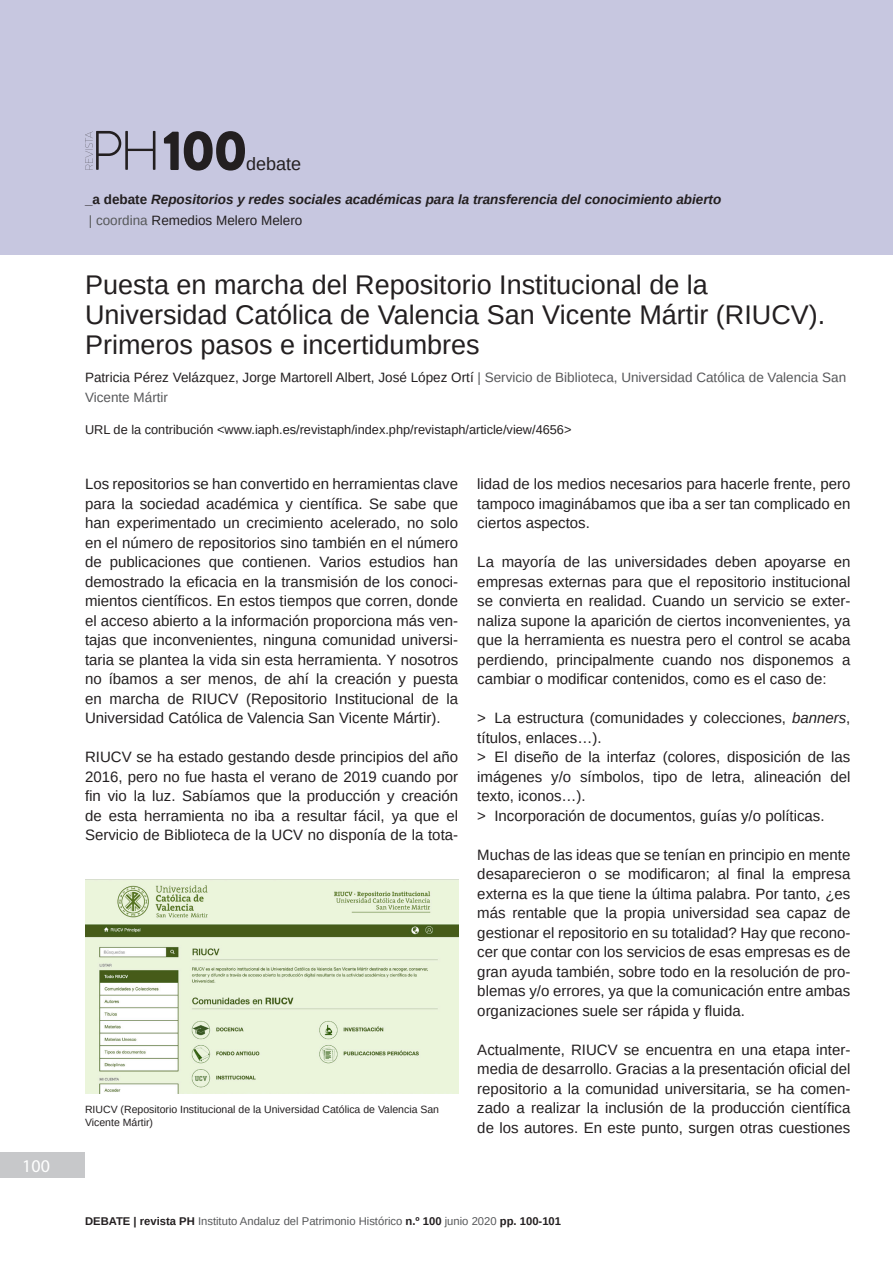
<style>
.page{position:relative;width:893px;height:1263px;background:#fff}
.page>*{position:absolute;margin:0;border:0;box-sizing:border-box;transform-origin:0 0}
.t1{font:900 56.4px "Brandon Grotesque";color:#231f20}
.Titulo{font:27px/30px "Arimo";color:#231f20}
.t2{font:18px "Arimo";color:#231f20}
.t3{font:18px "Myriad Pro";color:#fff}
.t4{font:15px/19.5px "Arimo";color:#231f20;text-align:justify}
.Autor{font:13.5px/19.5px "Arimo";color:#57585a}
.t5{font:italic 700 13.5px/21px "Arimo";color:#231f20}
.URL_articulo{font:12.75px "Arimo";color:#231f20}
.t6{font:11.25px "Arimo";color:#57585a}
.Pie_de_Foto{font:10.5px/12.6px "Arimo";color:#231f20}
.s1{font-style:normal}
.s2{font-weight:400;font-style:normal;color:#57585a}
.s3{font-weight:400;font-style:normal}
.s4{color:#231f20}
.s5{font-style:italic}
.s6{font-weight:700;color:#231f20}
</style>
<div class="page">
<div style="left:0;top:0;width:893px;height:255px;background:#c7c7e0"></div>
<div style="left:0;top:1152px;width:85px;height:26px;background:#c7c8ca"></div>
<svg style="left:85px;top:131px;width:70px;height:39px"></svg>
<img style="left:85px;top:879px;width:373px;height:215px">
<p class="t3" style="left:22px;top:1155px;width:29px">100</p>
<h1 class="t1" style="left:163px;top:111px;width:87px">100</h1>
<p class="t2" style="left:246px;top:153px;width:57px">debate</p>
<p class="t5" style="left:85px;top:189px;width:638px"><span class="s1">_a debate</span> Repositorios y redes sociales académicas para la transferencia del conocimiento abierto <span class="s2">| coordina</span> <span class="s3">Remedios Melero Melero</span></p>
<p class="Titulo" style="left:85px;top:270px;width:742px">Puesta en marcha del Repositorio Institucional de la<br>Universidad Católica de Valencia San Vicente Mártir (RIUCV).<br>Primeros pasos e incertidumbres</p>
<p class="Autor" style="left:85px;top:368px;width:763px"><span class="s4">Patricia Pérez Velázquez, Jorge Martorell Albert, José López Ortí</span> | Servicio de Biblioteca, Universidad Católica de Valencia San<br>Vicente Mártir</p>
<p class="URL_articulo" style="left:85px;top:421px;width:488px">URL de la contribución &lt;www.iaph.es/revistaph/index.php/revistaph/article/view/4656&gt;</p>
<p class="t4" style="left:85px;top:474px;width:375px">Los repositorios se han convertido en herramientas clave para la sociedad académica y científica. Se sabe que han experimentado un crecimiento acelerado, no solo en el número de repositorios sino también en el número de publicaciones que contienen. Varios estudios han demostrado la eficacia en la transmisión de los conoci&shy;mientos científicos. En estos tiempos que corren, donde el acceso abierto a la información proporciona más ven&shy;tajas que inconvenientes, ninguna comunidad universi&shy;taria se plantea la vida sin esta herramienta. Y nosotros no íbamos a ser menos, de ahí la creación y puesta en marcha de RIUCV (Repositorio Institucional de la Universidad Católica de Valencia San Vicente Mártir).</p>
<p class="t4" style="left:85px;top:747px;width:375px">RIUCV se ha estado gestando desde principios del año 2016, pero no fue hasta el verano de 2019 cuando por fin vio la luz. Sabíamos que la producción y creación de esta herramienta no iba a resultar fácil, ya que el Servicio de Biblioteca de la UCV no disponía de la tota-</p>
<p class="Pie_de_Foto" style="left:85px;top:1103px;width:356px">RIUCV (Repositorio Institucional de la Universidad Católica de Valencia San<br>Vicente Mártir)</p>
<p class="t4" style="left:477px;top:474px;width:375px">lidad de los medios necesarios para hacerle frente, pero tampoco imaginábamos que iba a ser tan complicado en ciertos aspectos.</p>
<p class="t4" style="left:477px;top:552px;width:375px">La mayoría de las universidades deben apoyarse en empresas externas para que el repositorio institucional se convierta en realidad. Cuando un servicio se exter&shy;naliza supone la aparición de ciertos inconvenientes, ya que la herramienta es nuestra pero el control se acaba perdiendo, principalmente cuando nos disponemos a cambiar o modificar contenidos, como es el caso de:</p>
<p class="t4" style="left:477px;top:708px;width:375px">&gt; La estructura (comunidades y colecciones, <span class="s5">banners</span>, títulos, enlaces…).</p>
<p class="t4" style="left:477px;top:747px;width:375px">&gt; El diseño de la interfaz (colores, disposición de las imágenes y/o símbolos, tipo de letra, alineación del texto, iconos…).</p>
<p class="t4" style="left:477px;top:806px;width:349px">&gt; Incorporación de documentos, guías y/o políticas.</p>
<p class="t4" style="left:477px;top:845px;width:375px">Muchas de las ideas que se tenían en principio en mente desaparecieron o se modificaron; al final la empresa externa es la que tiene la última palabra. Por tanto, ¿es más rentable que la propia universidad sea capaz de gestionar el repositorio en su totalidad? Hay que recono&shy;cer que contar con los servicios de esas empresas es de gran ayuda también, sobre todo en la resolución de pro&shy;blemas y/o errores, ya que la comunicación entre ambas organizaciones suele ser rápida y fluida.</p>
<p class="t4" style="left:477px;top:1040px;width:375px">Actualmente, RIUCV se encuentra en una etapa inter&shy;media de desarrollo. Gracias a la presentación oficial del repositorio a la comunidad universitaria, se ha comen&shy;zado a realizar la inclusión de la producción científica de los autores. En este punto, surgen otras cuestiones</p>
<p class="t6" style="left:85px;top:1213px;width:478px"><span class="s6">DEBATE | revista PH</span> Instituto Andaluz del Patrimonio Histórico <span class="s6">n.º 100</span> junio 2020 <span class="s6">pp. 100-101</span></p>
</div>
